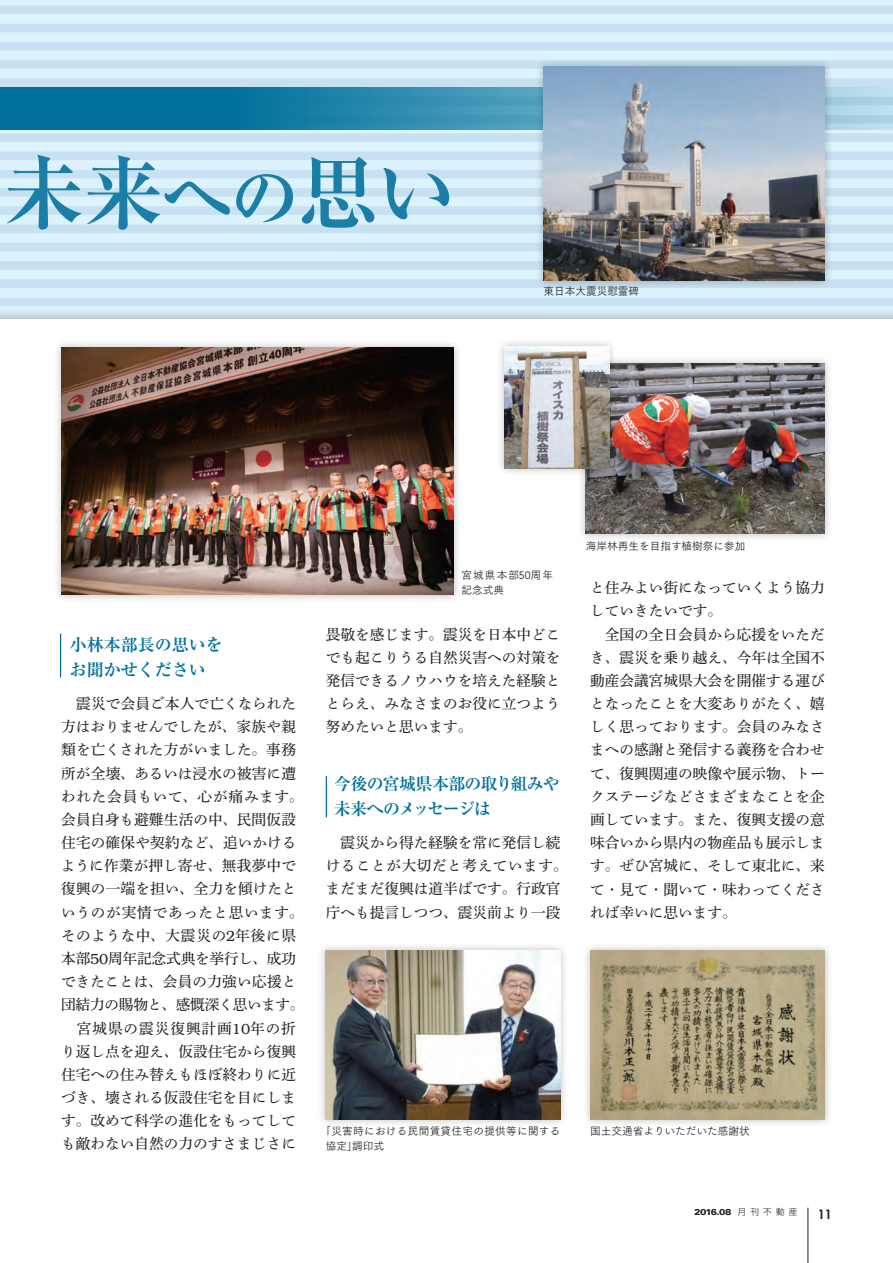
<style>
.page{position:relative;width:893px;height:1263px;background:#dcf2fc}
.page>*{position:absolute;margin:0;border:0;box-sizing:border-box;transform-origin:0 0}
.t1{font:700 81.15px "Ryumin Pro";color:#1a7ea6}
.t2{font:700 16.95px/24.5px "Ryumin Pro";letter-spacing:-.055em;color:#00719b}
.t3{font:700 16.95px/24.5px "Ryumin Pro";color:#00719b}
.t4{font:14.7px/23.2px "Shuei Min Pro M";color:#231f20}
.t5{font:600 12.75px "Avant Garde";color:#231f20}
.t6{font:10.65px "Tsuku Go Pro R";color:#231f20}
.t7{font:10.65px/14.9px "Tsuku Go Pro R";letter-spacing:.03em;color:#231f20}
.t8{font:10.65px/14.9px "Tsuku Go Pro R";letter-spacing:.1em;color:#231f20}
.t9{font:900 expanded 8.55px "Univers";letter-spacing:-.065em;color:#231f20}
.s1{font-size:69.15px}
.s2{font-family:"Ryumin Pro"}
.s3{font-family:"Bookman";font-weight:300}
.s4{font-family:"Avenir"}
.s5{font-family:"UD Shin Go Pr 6";font-weight:300;font-stretch:normal}
</style>
<div class="page">
<div style="left:0;top:319px;width:893px;height:944px;background:#fff"></div>
<div style="left:0;top:24px;width:893px;height:8px;background:#c7e1f0"></div>
<div style="left:0;top:42px;width:893px;height:9px;background:#c7e1f0"></div>
<div style="left:0;top:60px;width:893px;height:9px;background:#c7e1f0"></div>
<div style="left:0;top:79px;width:893px;height:8px;background:#c7e1f0"></div>
<div style="left:0;top:133px;width:893px;height:9px;background:#c7e1f0"></div>
<div style="left:0;top:152px;width:893px;height:8px;background:#c7e1f0"></div>
<div style="left:0;top:170px;width:893px;height:8px;background:#c7e1f0"></div>
<div style="left:0;top:188px;width:893px;height:9px;background:#c7e1f0"></div>
<div style="left:0;top:206px;width:893px;height:9px;background:#c7e1f0"></div>
<div style="left:0;top:225px;width:893px;height:8px;background:#c7e1f0"></div>
<div style="left:0;top:243px;width:893px;height:8px;background:#c7e1f0"></div>
<div style="left:0;top:261px;width:893px;height:9px;background:#c7e1f0"></div>
<div style="left:0;top:279px;width:893px;height:9px;background:#c7e1f0"></div>
<div style="left:0;top:6px;width:893px;height:8px;background:#c7e1f0"></div>
<div style="left:0;top:298px;width:893px;height:8px;background:#c7e1f0"></div>
<svg style="left:0;top:87px;width:893px;height:43px;background:#2787ac"></svg>
<div style="left:317px;top:942px;width:252px;height:185px;background:#231f20;opacity:.3"></div>
<img style="left:326px;top:951px;width:234px;height:168px">
<div style="left:582px;top:942px;width:251px;height:185px;background:#231f20;opacity:.3"></div>
<img style="left:590px;top:951px;width:235px;height:168px">
<div style="left:53px;top:339px;width:408px;height:264px;background:#231f20;opacity:.3"></div>
<img style="left:61px;top:347px;width:392px;height:248px">
<div style="left:577px;top:355px;width:256px;height:187px;background:#231f20;opacity:.3"></div>
<img style="left:586px;top:364px;width:239px;height:170px">
<div style="left:496px;top:338px;width:122px;height:139px;background:#231f20;opacity:.3"></div>
<img style="left:504px;top:347px;width:105px;height:121px">
<div style="left:535px;top:58px;width:298px;height:231px;background:#231f20;opacity:.3"></div>
<img style="left:544px;top:67px;width:281px;height:214px">
<hr style="left:60px;top:634px;width:1px;height:43px;background:#00719b">
<hr style="left:326px;top:776px;width:1px;height:41px;background:#00719b">
<hr style="left:808px;top:1208px;width:1px;height:55px;background:#231f20">
<p class="t1" style="left:3px;top:128px;width:456px">未来<span class="s1">への</span>思い</p>
<p class="t6" style="left:544px;top:282px;width:97px">東日本大震災慰霊碑</p>
<p class="t6" style="left:586px;top:537px;width:161px">海岸林再生を目指す植樹祭に参加</p>
<p class="t3" style="left:70px;top:632px;width:155px">小林本部長の思いをお聞かせください</p>
<p class="t4" style="left:61px;top:691px;width:245px">　震災で会員ご本人で亡くなられた方はおりませんでしたが<span class="s2">、</span>家族や親類を亡くされた方がいました<span class="s2">。</span>事務所が全壊<span class="s2">、</span>あるいは浸水の被害に遭われた会員もいて<span class="s2">、</span>心が痛みます<span class="s2">。</span>会員自身も避難生活の中<span class="s2">、</span>民間仮設住宅の確保や契約など<span class="s2">、</span>追いかけるように作業が押し寄せ<span class="s2">、</span>無我夢中で復興の一端を担い<span class="s2">、</span>全力を傾けたというのが実情であったと思います<span class="s2">。</span>そのような中<span class="s2">、</span>大震災の<span class="s3">2</span>年後に県本部<span class="s3">50</span>周年記念式典を挙行し<span class="s2">、</span>成功できたことは<span class="s2">、</span>会員の力強い応援と団結力の賜物と<span class="s2">、</span>感慨深く思います<span class="s2">。</span>　宮城県の震災復興計画<span class="s3">10</span>年の折り返し点を迎え<span class="s2">、</span>仮設住宅から復興住宅への住み替えもほぼ終わりに近づき<span class="s2">、</span>壊される仮設住宅を目にします<span class="s2">。</span>改めて科学の進化をもってしても敵わない自然の力のすさまじさに</p>
<p class="t8" style="left:462px;top:566px;width:93px">宮城県本部<span class="s4">50</span>周年記念式典</p>
<p class="t4" style="left:326px;top:622px;width:236px;text-align:justify">畏敬を感じます<span class="s2">。</span>震災を日本中どこでも起こりうる自然災害への対策を発信できるノウハウを培えた経験ととらえ<span class="s2">、</span>みなさまのお役に立つよう努めたいと思います<span class="s2">。</span></p>
<p class="t2" style="left:334px;top:771px;width:228px">今後の宮城県本部の取り組みや未来へのメッセージは</p>
<p class="t4" style="left:326px;top:830px;width:244px">　震災から得た経験を常に発信し続けることが大切だと考えています<span class="s2">。</span>まだまだ復興は道半ばです<span class="s2">。</span>行政官庁へも提言しつつ<span class="s2">、</span>震災前より一段</p>
<p class="t7" style="left:326px;top:1122px;width:236px;text-indent:-5px">「災害時における民間賃貸住宅の提供等に関する協定」調印式</p>
<p class="t4" style="left:590px;top:575px;width:236px">と住みよい街になっていくよう協力していきたいです<span class="s2">。<br></span>　全国の全日会員から応援をいただき<span class="s2">、</span>震災を乗り越え<span class="s2">、</span>今年は全国不動産会議宮城県大会を開催する運びとなったことを大変ありがたく<span class="s2">、</span>嬉しく思っております<span class="s2">。</span>会員のみなさまへの感謝と発信する義務を合わせて<span class="s2">、</span>復興関連の映像や展示物<span class="s2">、</span>トークステージなどさまざまなことを企画しています<span class="s2">。</span>また<span class="s2">、</span>復興支援の意味合いから県内の物産品も展示します<span class="s2">。</span>ぜひ宮城に<span class="s2">、</span>そして東北に<span class="s2">、</span>来て<span class="s2">・</span>見て<span class="s2">・</span>聞いて<span class="s2">・</span>味わってくだされば幸いに思います<span class="s2">。</span></p>
<p class="t6" style="left:590px;top:1122px;width:161px">国土交通省よりいただいた感謝状</p>
<p class="t9" style="left:694px;top:1207px;width:105px">2016.08 <span class="s5">月刊不動産</span></p>
<p class="t5" style="left:818px;top:1206px;width:16px">11</p>
</div>
